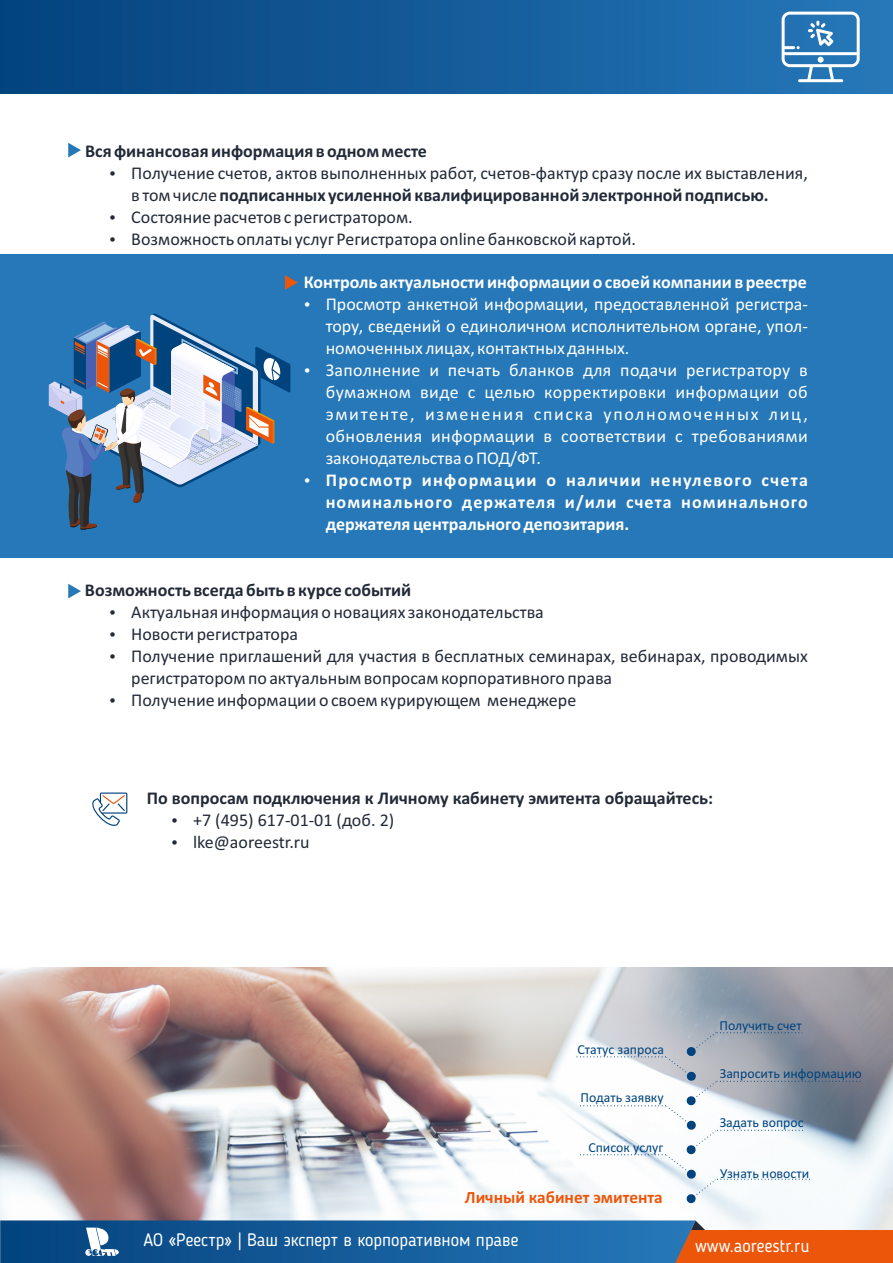
<style>
.page{position:relative;width:893px;height:1263px;background:#fff}
.page>*{position:absolute;margin:0;border:0;box-sizing:border-box;transform-origin:0 0}
.t1{font:18px/21.9px "Calibri";color:#222a38}
.t2{font:18px/21.9px "Calibri";color:#fff;text-align:justify}
.t3{font:700 18px/21.9px "Calibri";color:#fff;text-align:justify}
.t4{font:700 18px "Calibri";color:#222a38}
.t5{font:18px "Blogger Sans";color:#fff}
.t6{font:700 17.25px "Calibri";color:#ec560a}
.t7{font:13.8px "Calibri";color:#00437d}
.s1{font-weight:700}
</style>
<div class="page">
<img style="left:0;top:967px;width:893px;height:263px">
<svg style="left:575px;top:1032px;width:287px;height:171px"></svg>
<div style="left:0;top:254px;width:893px;height:303px;background:#2678b8"></div>
<div style="left:567px;top:1230px;width:326px;height:33px;background:#ec560a"></div>
<svg style="left:0;top:1220px;width:705px;height:43px;background:#206099"></svg>
<div style="left:0;top:0;width:893px;height:94px;background:linear-gradient(to right,#03427c,#2778b9)"></div>
<svg style="left:782px;top:12px;width:78px;height:70px"></svg>
<svg style="left:68px;top:143px;width:13px;height:14px"></svg>
<svg style="left:285px;top:275px;width:13px;height:15px"></svg>
<svg style="left:68px;top:584px;width:13px;height:14px"></svg>
<svg style="left:49px;top:313px;width:241px;height:217px"></svg>
<svg style="left:92px;top:792px;width:35px;height:34px"></svg>
<p class="t4" style="left:85px;top:143px;width:343px">Вся финансовая информация в одном месте</p>
<p class="t1" style="left:131px;top:163px;width:678px">Получение счетов, актов выполненных работ, счетов-фактур сразу после их выставления, в том числе <span class="s1">подписанных усиленной квалифицированной электронной подписью.</span></p>
<p class="t1" style="left:131px;top:229px;width:506px">Возможность оплаты услуг Регистратора online банковской картой.</p>
<p class="t1" style="left:131px;top:207px;width:283px">Состояние расчетов с регистратором.</p>
<p class="t3" style="left:304px;top:273px;width:505px">Контроль актуальности информации о своей компании в реестре</p>
<p class="t2" style="left:326px;top:295px;width:484px">Просмотр анкетной информации, предоставленной регистра&shy;тору, сведений о единоличном исполнительном органе, упол&shy;номоченных лицах, контактных данных.</p>
<p class="t2" style="left:326px;top:361px;width:484px">Заполнение и печать бланков для подачи регистратору в бумажном виде с целью корректировки информации об эмитенте, изменения списка уполномоченных лиц, обновления информации в соответствии с требованиями законодательства о ПОД/ФТ.</p>
<p class="t3" style="left:326px;top:471px;width:484px">Просмотр информации о наличии ненулевого счета номинального держателя и/или счета номинального держателя центрального депозитария.</p>
<p class="t4" style="left:85px;top:583px;width:328px">Возможность всегда быть в курсе событий</p>
<p class="t1" style="left:131px;top:603px;width:414px">Актуальная информация о новациях законодательства</p>
<p class="t1" style="left:131px;top:625px;width:168px">Новости регистратора</p>
<p class="t1" style="left:131px;top:646px;width:678px">Получение приглашений для участия в бесплатных семинарах, вебинарах, проводимых регистратором по актуальным вопросам корпоративного права</p>
<p class="t1" style="left:131px;top:690px;width:446px">Получение информации о своем курирующем менеджере</p>
<p class="t4" style="left:147px;top:791px;width:568px">По вопросам подключения к Личному кабинету эмитента обращайтесь:</p>
<p class="t1" style="left:193px;top:811px;width:203px">+7 (495) 617-01-01 (доб. 2)</p>
<p class="t1" style="left:193px;top:833px;width:118px">lke@aoreestr.ru</p>
<p class="t7" style="left:578px;top:1043px;width:88px">Статус запроса</p>
<p class="t7" style="left:580px;top:1092px;width:85px">Подать заявку</p>
<p class="t7" style="left:588px;top:1141px;width:76px">Список услуг</p>
<p class="t7" style="left:719px;top:1019px;width:84px">Получить счет</p>
<p class="t7" style="left:720px;top:1067px;width:144px">Запросить информацию</p>
<p class="t7" style="left:720px;top:1117px;width:85px">Задать вопрос</p>
<p class="t7" style="left:720px;top:1167px;width:90px">Узнать новости</p>
<p class="t6" style="left:465px;top:1190px;width:199px">Личный кабинет эмитента</p>
<p class="t5" style="left:143px;top:1233px;width:377px">АО «Реестр» | Ваш эксперт в корпоративном праве</p>
<p class="t5" style="left:695px;top:1239px;width:116px">www.aoreestr.ru</p>
</div>
